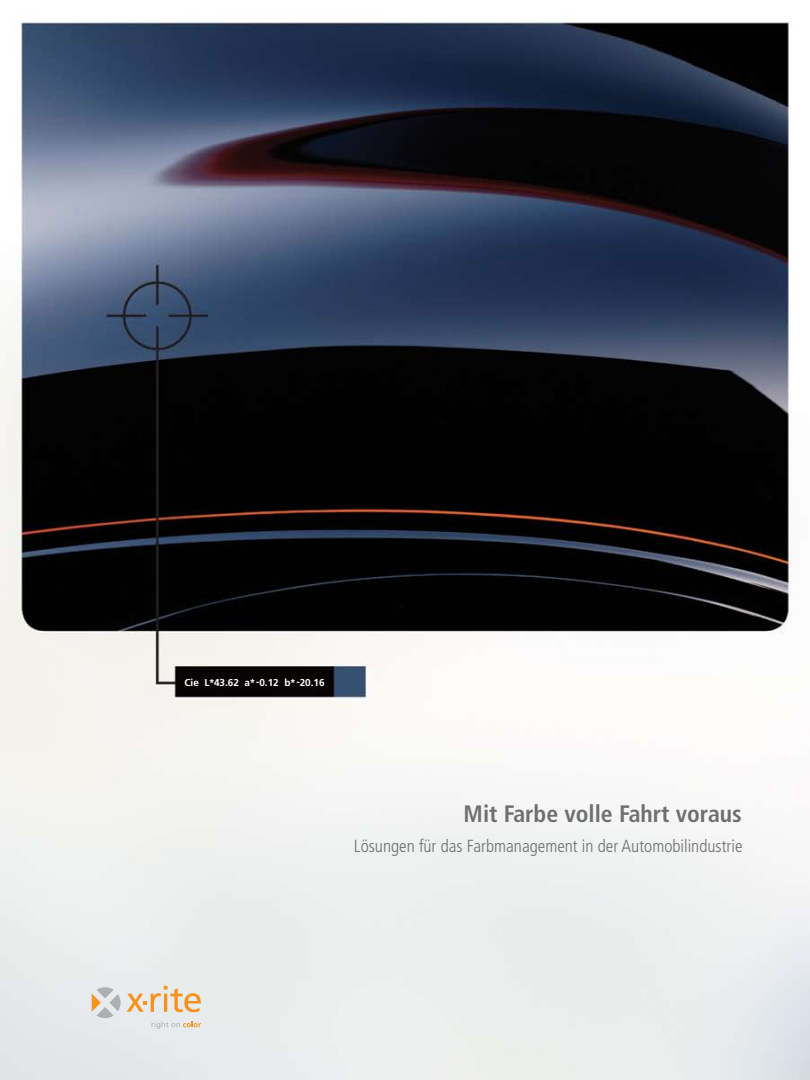
<style>
.page{position:relative;width:810px;height:1080px;background:#fff}
.page>*{position:absolute;margin:0;border:0;box-sizing:border-box;transform-origin:0 0}
.t1{font:700 condensed 23.75px "Frutiger";color:#6d6f71}
.t2{font:300 condensed 17.5px "Frutiger";color:#6d6f71}
.t3{font:700 10px "Frutiger";color:#fff}
</style>
<div class="page">
<img style="left:0;top:22px;width:810px;height:1058px">
<svg style="left:127px;top:986px;width:74px;height:26px;background:#ecd0af"></svg>
<svg style="left:92px;top:987px;width:29px;height:31px"></svg>
<svg style="left:152px;top:1021px;width:49px;height:8px"></svg>
<p class="t3" style="left:185px;top:676px;width:142px">Cie L*43.62 a* -0.12 b* -20.16</p>
<h1 class="t1" style="left:464px;top:800px;width:280px">Mit Farbe volle Fahrt voraus</h1>
<p class="t2" style="left:354px;top:836px;width:390px">Lösungen für das Farbmanagement in der Automobilindustrie</p>
</div>
